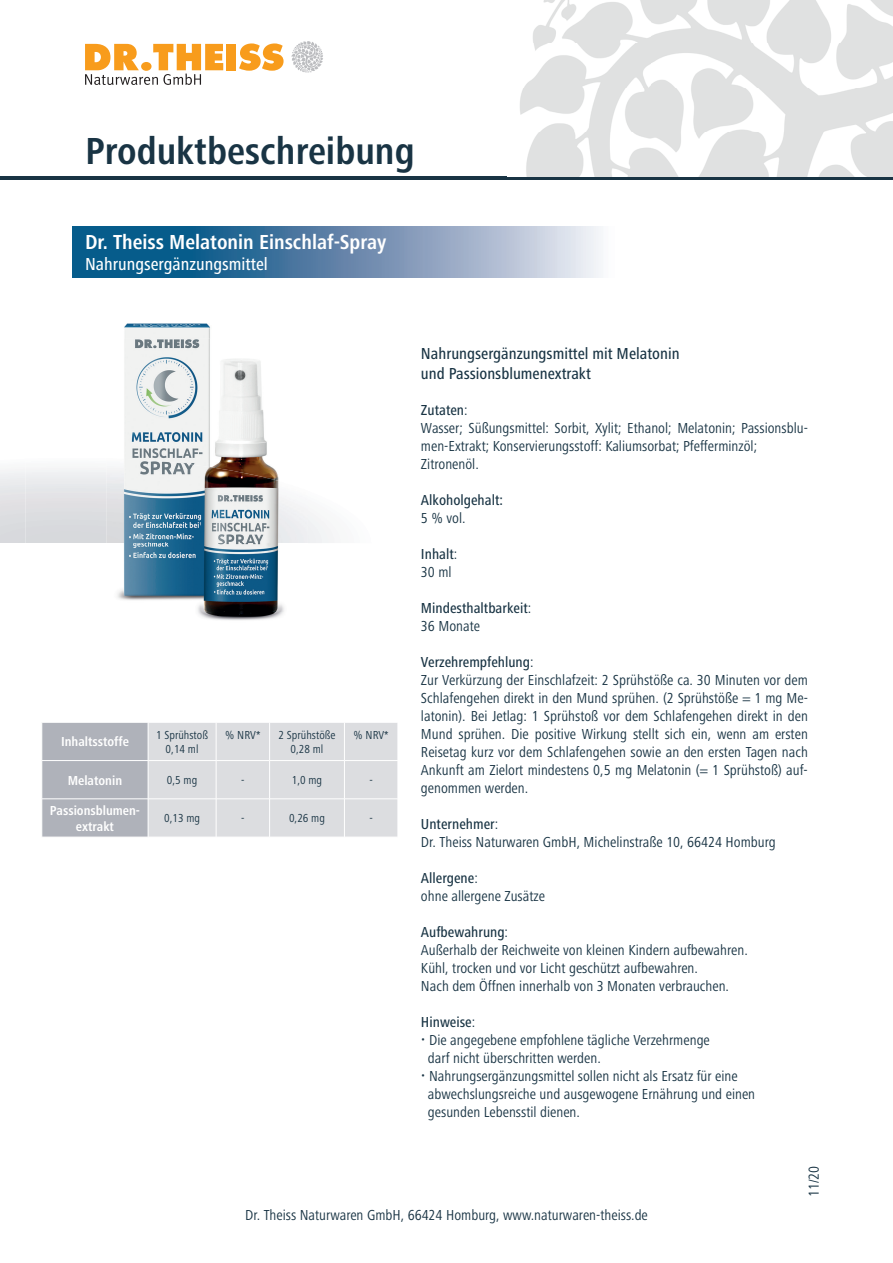
<style>
.page{position:relative;width:893px;height:1263px;background:#fff}
.page>*{position:absolute;margin:0;border:0;box-sizing:border-box;transform-origin:0 0}
.t1{font:700 condensed 39px "Frutiger Next LTW1 G";color:#193444}
.t2{font:700 condensed 21px "Frutiger Next LTW1 G";color:#fff}
.t3{font:500 condensed 18px "Frutiger Next LTW1 G";color:#fff}
.t4{font:500 condensed 16.5px/19.8px "Frutiger Next LTW1 G";color:#193444}
.t5{font:condensed 15px/18px "Frutiger Next LTW1 G";color:#193444}
.t6{font:500 condensed 15px/18px "Frutiger Next LTW1 G";color:#193444}
.t7{font:700 condensed 13.5px/16.2px "Frutiger Next LTW1 G";color:#fff;text-align:center}
.t8{font:condensed 12px/14.4px "Frutiger Next LTW1 G";color:#193444;text-align:center}
.s1{font-weight:500}
.s2{font-weight:400}
</style>
<div class="page">
<div style="left:227px;top:44px;width:9px;height:26px;background:#f89c1c"></div>
<svg style="left:239px;top:43px;width:45px;height:28px"></svg>
<svg style="left:291px;top:41px;width:32px;height:32px"></svg>
<svg style="left:85px;top:44px;width:138px;height:41px"></svg>
<hr style="left:0;top:177px;width:893px;height:3px;background:#193444">
<img style="left:520px;top:0;width:373px;height:176px">
<img style="left:0;top:468px;width:308px;height:75px">
<svg style="left:72px;top:226px;width:529px;height:51px;background:#628daf"></svg>
<img style="left:124px;top:323px;width:86px;height:16px">
<img style="left:117px;top:543px;width:167px;height:77px">
<img style="left:106px;top:339px;width:202px;height:151px">
<svg style="left:43px;top:723px;width:355px;height:114px;background:#ced0d4"></svg>
<hr style="left:148px;top:722px;width:1px;height:38px;background:#fff">
<hr style="left:216px;top:722px;width:1px;height:38px;background:#fff">
<hr style="left:269px;top:722px;width:1px;height:38px;background:#fff">
<hr style="left:344px;top:722px;width:1px;height:38px;background:#fff">
<hr style="left:42px;top:760px;width:106px;height:1px;background:#fff">
<hr style="left:148px;top:760px;width:68px;height:1px;background:#fff">
<hr style="left:148px;top:761px;width:1px;height:38px;background:#fff">
<hr style="left:216px;top:760px;width:54px;height:1px;background:#fff">
<hr style="left:216px;top:761px;width:1px;height:38px;background:#fff">
<hr style="left:270px;top:760px;width:74px;height:1px;background:#fff">
<hr style="left:269px;top:761px;width:1px;height:38px;background:#fff">
<hr style="left:344px;top:760px;width:54px;height:1px;background:#fff">
<hr style="left:344px;top:761px;width:1px;height:38px;background:#fff">
<hr style="left:42px;top:798px;width:106px;height:1px;background:#fff">
<hr style="left:148px;top:798px;width:68px;height:1px;background:#fff">
<hr style="left:148px;top:799px;width:1px;height:38px;background:#fff">
<hr style="left:216px;top:798px;width:54px;height:1px;background:#fff">
<hr style="left:216px;top:799px;width:1px;height:38px;background:#fff">
<hr style="left:270px;top:798px;width:74px;height:1px;background:#fff">
<hr style="left:269px;top:799px;width:1px;height:38px;background:#fff">
<hr style="left:344px;top:798px;width:54px;height:1px;background:#fff">
<hr style="left:344px;top:799px;width:1px;height:38px;background:#fff">
<h1 class="t1" style="left:85px;top:129px;width:331px">Produktbeschreibung</h1>
<h2 class="t2" style="left:85px;top:230px;width:303px">Dr. Theiss Melatonin Einschlaf-Spray</h2>
<p class="t3" style="left:85px;top:254px;width:184px">Nahrungsergänzungsmittel</p>
<p class="t7" style="left:61px;top:734px;width:69px">Inhaltsstoffe</p>
<p class="t8" style="left:156px;top:727px;width:53px">1 Sprühstoß<br>0,14 ml</p>
<p class="t8" style="left:225px;top:727px;width:37px">% NRV*</p>
<p class="t8" style="left:279px;top:727px;width:58px">2 Sprühstöße<br>0,28 ml</p>
<p class="t8" style="left:354px;top:727px;width:37px">% NRV*</p>
<p class="t7" style="left:68px;top:772px;width:56px">Melatonin</p>
<p class="t8" style="left:167px;top:773px;width:32px">0,5 mg</p>
<p class="t8" style="left:241px;top:773px;width:5px">-</p>
<p class="t8" style="left:292px;top:773px;width:32px">1,0 mg</p>
<p class="t8" style="left:369px;top:773px;width:5px">-</p>
<p class="t7" style="left:50px;top:802px;width:92px">Passionsblumen&shy;extrakt</p>
<p class="t8" style="left:164px;top:811px;width:37px">0,13 mg</p>
<p class="t8" style="left:241px;top:811px;width:5px">-</p>
<p class="t8" style="left:289px;top:811px;width:38px">0,26 mg</p>
<p class="t8" style="left:369px;top:811px;width:5px">-</p>
<p class="t4" style="left:421px;top:344px;width:260px">Nahrungsergänzungsmittel mit Melatonin und Passionsblumenextrakt</p>
<p class="t5" style="left:421px;top:401px;width:388px"><span class="s1">Zutaten</span>:<br>Wasser; Süßungsmittel: Sorbit, Xylit; Ethanol; Melatonin; Passionsblu&shy;men-Extrakt; Konservierungsstoff: Kaliumsorbat; Pfefferminzöl; Zitronenöl.</p>
<p class="t6" style="left:421px;top:491px;width:84px">Alkoholgehalt:</p>
<p class="t5" style="left:421px;top:509px;width:46px">5 % vol.</p>
<p class="t6" style="left:421px;top:545px;width:38px">Inhalt<span class="s2">:<br>30 ml</span></p>
<p class="t6" style="left:421px;top:599px;width:112px">Mindesthaltbarkeit<span class="s2">:<br>36 Monate</span></p>
<p class="t5" style="left:421px;top:653px;width:388px"><span class="s1">Verzehrempfehlung</span>:<br>Zur Verkürzung der Einschlafzeit: 2 Sprühstöße ca. 30 Minuten vor dem Schlafengehen direkt in den Mund sprühen. (2 Sprühstöße = 1 mg Me&shy;latonin). Bei Jetlag: 1 Sprühstoß vor dem Schlafengehen direkt in den Mund sprühen. Die positive Wirkung stellt sich ein, wenn am ersten Reisetag kurz vor dem Schlafengehen sowie an den ersten Tagen nach Ankunft am Zielort mindestens 0,5 mg Melatonin (= 1 Sprühstoß) auf&shy;genommen werden.</p>
<p class="t5" style="left:421px;top:815px;width:356px"><span class="s1">Unternehmer</span>:<br>Dr. Theiss Naturwaren GmbH, Michelinstraße 10, 66424 Homburg</p>
<p class="t5" style="left:421px;top:869px;width:125px"><span class="s1">Allergene</span>:<br>ohne allergene Zusätze</p>
<p class="t5" style="left:421px;top:923px;width:328px"><span class="s1">Aufbewahrung</span>:<br>Außerhalb der Reichweite von kleinen Kindern aufbewahren.<br>Kühl, trocken und vor Licht geschützt aufbewahren.<br>Nach dem Öffnen innerhalb von 3 Monaten verbrauchen.</p>
<p class="t5" style="left:428px;top:1013px;width:329px;text-indent:-7px"><span class="s1">Hinweise</span>:<br>Die angegebene empfohlene tägliche Verzehrmenge<br>darf nicht überschritten werden.<br>Nahrungsergänzungsmittel sollen nicht als Ersatz für eine abwechslungsreiche und ausgewogene Ernährung und einen gesunden Lebensstil dienen.</p>
<p class="t5" style="left:805px;top:1197px;width:33px;rotate:-90deg">11/20</p>
<p class="t5" style="left:245px;top:1206px;width:404px">Dr. Theiss Naturwaren GmbH, 66424 Homburg, www.naturwaren-theiss.de</p>
</div>
